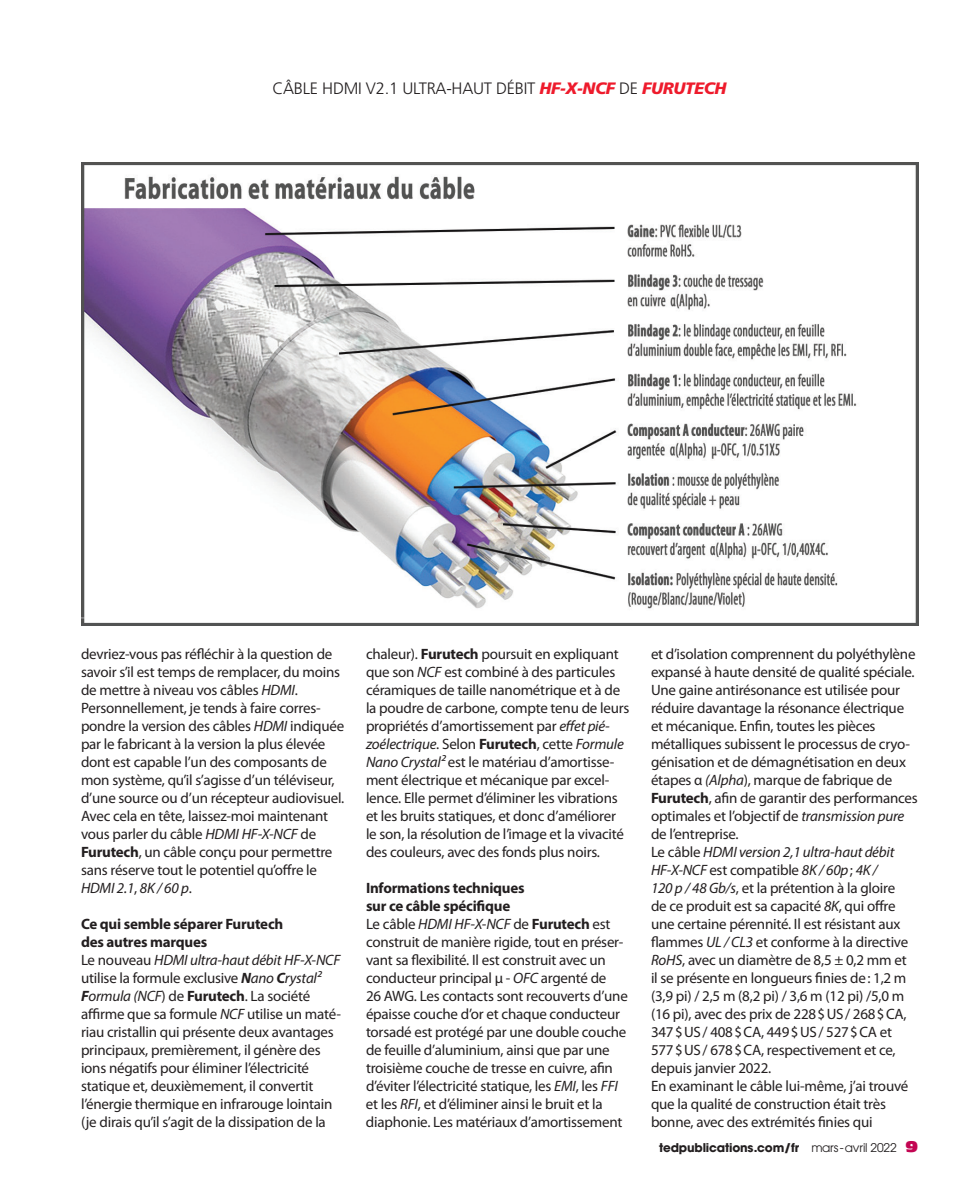
<style>
.page{position:relative;width:972px;height:1188px;background:#fff}
.page>*{position:absolute;margin:0;border:0;box-sizing:border-box;transform-origin:0 0}
.t1{font:300 16.5px "Frutiger";letter-spacing:-.015em;color:#231f20}
.t2{font:15px/18px "Myriad Pro";letter-spacing:-.015em;color:#231f20}
.t3{font:700 12px "Avant Garde";letter-spacing:-.015em;color:#231f20}
.s1{font-weight:900;font-style:italic;color:#ee1b2c}
.s2{font-style:italic}
.s3{font-weight:700}
.s4{font-weight:700;font-style:italic}
.s5{font-weight:400}
.s6{font-family:"Antique Olive Nord";font-weight:400;font-size:15px;color:#c30552}
</style>
<div class="page">
<img style="left:81px;top:162px;width:837px;height:463px">
<p class="t1" style="left:272px;top:79px;width:444px">CÂBLE HDMI V2.1 ULTRA-HAUT DÉBIT <span class="s1">HF-X-NCF</span> DE <span class="s1">FURUTECH</span></p>
<p class="t2" style="left:81px;top:645px;width:265px">devriez-vous pas réfléchir à la question de savoir s’il est temps de remplacer, du moins de mettre à niveau vos câbles <span class="s2">HDMI</span>.<br>Personnellement, je tends à faire corres&shy;pondre la version des câbles <span class="s2">HDMI</span> indiquée par le fabricant à la version la plus élevée dont est capable l’un des composants de mon système, qu’il s’agisse d’un téléviseur, d’une source ou d’un récepteur audiovisuel.<br>Avec cela en tête, laissez-moi maintenant vous parler du câble <span class="s2">HDMI HF-X-NCF</span> de <span class="s3">Furutech</span>, un câble conçu pour permettre sans réserve tout le potentiel qu’offre le <span class="s2">HDMI 2.1</span>, <span class="s2">8K / 60 p</span>.</p>
<p class="t2" style="left:81px;top:915px;width:262px"><span class="s3">Ce qui semble séparer Furutech<br>des autres marques<br></span>Le nouveau <span class="s2">HDMI ultra-haut débit HF-X-NCF </span>utilise la formule exclusive <span class="s4">N</span><span class="s2">ano</span> <span class="s4">C</span><span class="s2">rystal²<br></span><span class="s4">F</span><span class="s2">ormula (NCF</span>) de <span class="s3">Furutech</span>. La société affirme que sa formule <span class="s2">NCF</span> utilise un maté&shy;riau cristallin qui présente deux avantages principaux, premièrement, il génère des ions négatifs pour éliminer l’électricité statique et, deuxièmement, il convertit l’énergie thermique en infrarouge lointain (je dirais qu’il s’agit de la dissipation de la</p>
<p class="t2" style="left:366px;top:645px;width:265px">chaleur). <span class="s3">Furutech</span> poursuit en expliquant que son <span class="s2">NCF</span> est combiné à des particules céramiques de taille nanométrique et à de la poudre de carbone, compte tenu de leurs propriétés d’amortissement par <span class="s2">effet pié&shy;zoélectrique</span>. Selon <span class="s3">Furutech</span>, cette <span class="s2">Formule Nano Crystal²</span> est le matériau d’amortisse&shy;ment électrique et mécanique par excel&shy;lence. Elle permet d’éliminer les vibrations et les bruits statiques, et donc d’améliorer le son, la résolution de l’image et la vivacité des couleurs, avec des fonds plus noirs.</p>
<p class="t2" style="left:366px;top:879px;width:263px"><span class="s3">Informations techniques<br>sur ce câble spécifique<br></span>Le câble <span class="s2">HDMI HF-X-NCF</span> de <span class="s3">Furutech</span> est construit de manière rigide, tout en préser&shy;vant sa flexibilité. Il est construit avec un conducteur principal µ - <span class="s2">OFC</span> argenté de<br>26 AWG. Les contacts sont recouverts d’une épaisse couche d’or et chaque conducteur torsadé est protégé par une double couche de feuille d’aluminium, ainsi que par une troisième couche de tresse en cuivre, afin d’éviter l’électricité statique, les <span class="s2">EMI</span>, les <span class="s2">FFI </span>et les <span class="s2">RFI</span>, et d’éliminer ainsi le bruit et la diaphonie. Les matériaux d’amortissement</p>
<p class="t2" style="left:651px;top:645px;width:268px">et d’isolation comprennent du polyéthylène expansé à haute densité de qualité spéciale.<br>Une gaine antirésonance est utilisée pour réduire davantage la résonance électrique et mécanique. Enfin, toutes les pièces métalliques subissent le processus de cryo&shy;génisation et de démagnétisation en deux étapes α <span class="s2">(Alpha</span>), marque de fabrique de <span class="s3">Furutech</span>, afin de garantir des performances optimales et l’objectif de <span class="s2">transmission pure </span>de l’entreprise.<br>Le câble <span class="s2">HDMI version 2,1 ultra-haut débit HF-X-NCF</span> est compatible <span class="s2">8K / 60p</span>; <span class="s2">4K /<br>120 p / 48 Gb/s</span>, et la prétention à la gloire<br>de ce produit est sa capacité <span class="s2">8K</span>, qui offre une certaine pérennité. Il est résistant aux flammes <span class="s2">UL / CL3</span> et conforme à la directive <span class="s2">RoHS</span>, avec un diamètre de 8,5 ± 0,2 mm et<br>il se présente en longueurs finies de: 1,2 m (3,9 pi) / 2,5 m (8,2 pi) / 3,6 m (12 pi) /5,0 m (16 pi), avec des prix de 228$US/ 268$CA, 347$US/ 408$CA, 449$US/ 527$CA et 577$US/ 678$CA, respectivement et ce, depuis janvier 2022.<br>En examinant le câble lui-même, j’ai trouvé que la qualité de construction était très bonne, avec des extrémités finies qui</p>
<p class="t3" style="left:659px;top:1140px;width:260px">tedpublications.com/fr <span class="s5">mars-avril 2022</span> <span class="s6">9</span></p>
</div>
